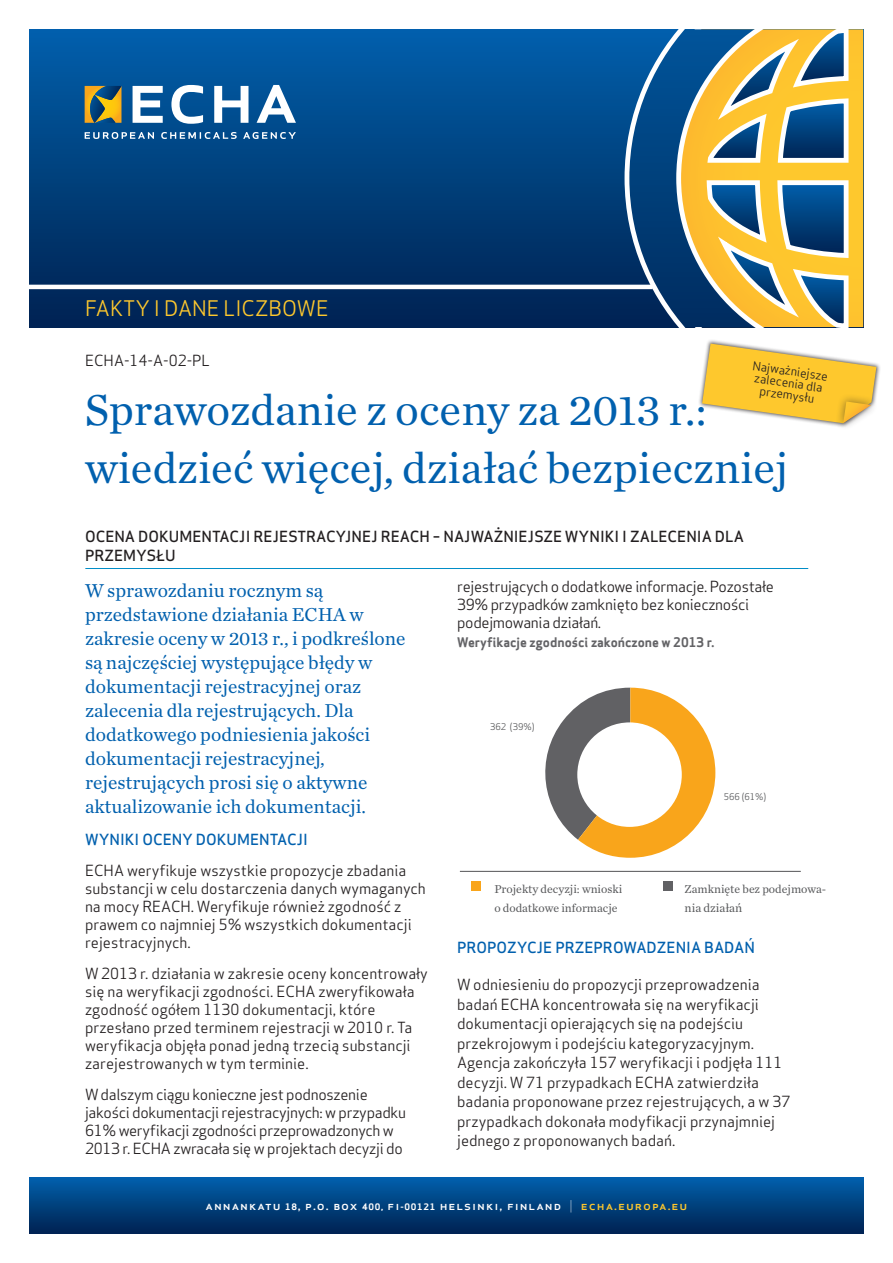
<style>
.page{position:relative;width:893px;height:1263px;background:#fff}
.page>*{position:absolute;margin:0;border:0;box-sizing:border-box;transform-origin:0 0}
.Main_Headline_Chroni{font:45px "Chronicle Text G1";color:#0160ae}
.subtitle_yellow{font:21px "Apex Sans";color:#fec82d}
.Leadtext_Chronicle_G{font:19.5px/24px "Chronicle Text G1";color:#0160ae}
.Bodytext_1{font:15px/18px "Apex Sans";color:#231f20}
.Bodytext_1-2{font:15px/18px "Apex Sans";letter-spacing:-.02em;color:#231f20}
.Headline_3_Black{font:500 15px/19.5px "Apex Sans";color:#231f20}
.Headline_2_CAPS_blue{font:500 15px "Apex Sans";color:#0160ae}
.Bullet_list_bodytext{font:700 12.9px "Apex Sans";color:#636366}
.t1{font:12.3px "Chronicle Text G1";color:#57585a}
.t2{font:500 12.15px "Apex Sans";letter-spacing:.075em;color:#fff;scale:1.08 1}
.t3{font:12px/19.5px "Chronicle Text G1";color:#57585a}
.Headline_3_Black-2{font:12px/12px "Apex Sans";color:#231f20;text-align:center}
.t4{font:9px "Apex Sans";color:#57585a}
.s1{font-weight:700;font-size:8.7px}
.s2{font-weight:700;font-size:8.25px}
.s3{font-weight:300}
.s4{color:#fec82d}
</style>
<div class="page">
<svg style="left:30px;top:1178px;width:833px;height:55px;background:#00407e"></svg>
<svg style="left:30px;top:29px;width:592px;height:298px;background:#00407c"></svg>
<svg style="left:622px;top:29px;width:241px;height:298px;background:#838c74"></svg>
<svg style="left:85px;top:132px;width:211px;height:7px"></svg>
<svg style="left:133px;top:85px;width:163px;height:39px"></svg>
<svg style="left:85px;top:86px;width:36px;height:37px"></svg>
<hr style="left:26px;top:285px;width:627px;height:4px;background:#fff">
<svg style="left:545px;top:688px;width:170px;height:170px"></svg>
<div style="left:577px;top:722px;width:105px;height:105px;background:#fff;border-radius:50%"></div>
<hr style="left:460px;top:871px;width:341px;height:1px;background:#57585a">
<div style="left:663px;top:881px;width:9px;height:9px;background:#616164"></div>
<div style="left:472px;top:881px;width:9px;height:9px;background:#f9a51b"></div>
<hr style="left:85px;top:568px;width:723px;height:1px;background:#008dc7">
<div style="left:698px;top:339px;width:182px;height:89px;background:#231f20;opacity:.75"></div>
<div style="left:835px;top:393px;width:44px;height:38px;background:#231f20;opacity:.5"></div>
<svg style="left:702px;top:344px;width:174px;height:79px"></svg>
<p class="subtitle_yellow" style="left:85px;top:291px;width:245px">FAKTY I DANE LICZBOWE</p>
<p class="Bodytext_1" style="left:85px;top:350px;width:126px">ECHA-14-A-02-PL</p>
<p class="Headline_3_Black-2" style="left:754px;top:358px;width:77px;rotate:8deg">Najważniejsze zalecenia dla przemysłu</p>
<p class="Main_Headline_Chroni" style="left:85px;top:375px;width:623px">Sprawozdanie z oceny za 2013 r.:</p>
<p class="Main_Headline_Chroni" style="left:85px;top:434px;width:705px">wiedzieć więcej, działać bezpieczniej</p>
<p class="Headline_3_Black" style="left:85px;top:524px;width:660px">OCENA DOKUMENTACJI REJESTRACYJNEJ REACH – NAJWAŻNIEJSZE WYNIKI I ZALECENIA DLA<br>PRZEMYSŁU</p>
<p class="Leadtext_Chronicle_G" style="left:85px;top:577px;width:322px">W sprawozdaniu rocznym są przedstawione działania ECHA w zakresie oceny w 2013 r., i podkreślone są najczęściej występujące błędy w dokumentacji rejestracyjnej oraz zalecenia dla rejestrujących. Dla dodatkowego podniesienia jakości dokumentacji rejestracyjnej, rejestrujących prosi się o aktywne aktualizowanie ich dokumentacji.</p>
<p class="Headline_2_CAPS_blue" style="left:85px;top:827px;width:225px">WYNIKI OCENY DOKUMENTACJI</p>
<p class="Bodytext_1" style="left:85px;top:860px;width:342px">ECHA weryfikuje wszystkie propozycje zbadania substancji w celu dostarczenia danych wymaganych na mocy REACH. Weryfikuje również zgodność z prawem co najmniej 5% wszystkich dokumentacji rejestracyjnych.</p>
<p class="Bodytext_1" style="left:85px;top:963px;width:344px">W 2013 r. działania w zakresie oceny koncentrowały się na weryfikacji zgodności. ECHA zweryfikowała zgodność ogółem 1130 dokumentacji, które przesłano przed terminem rejestracji w 2010 r. Ta weryfikacja objęła ponad jedną trzecią substancji zarejestrowanych w tym terminie.</p>
<p class="Bodytext_1-2" style="left:85px;top:1084px;width:323px">W dalszym ciągu konieczne jest podnoszenie jakości dokumentacji rejestracyjnych: w przypadku 61% weryfikacji zgodności przeprowadzonych w 2013 r. ECHA zwracała się w projektach decyzji do</p>
<p class="Bodytext_1-2" style="left:457px;top:576px;width:318px">rejestrujących o dodatkowe informacje. Pozostałe<br>39% przypadków zamknięto bez konieczności podejmowania działań.</p>
<p class="Bullet_list_bodytext" style="left:457px;top:634px;width:259px">Weryfikacje zgodności zakończone w 2013 r.</p>
<p class="t4" style="left:490px;top:719px;width:46px">362 (39%)</p>
<p class="t3" style="left:494px;top:878px;width:129px">Projekty decyzji: wnioski o dodatkowe informacje</p>
<p class="t4" style="left:724px;top:790px;width:44px">566 (61%)</p>
<p class="t3" style="left:685px;top:878px;width:143px">Zamknięte bez podejmowa-</p>
<p class="t1" style="left:685px;top:899px;width:59px">nia działań</p>
<p class="Headline_2_CAPS_blue" style="left:457px;top:934px;width:299px">PROPOZYCJE PRZEPROWADZENIA BADAŃ</p>
<p class="Bodytext_1" style="left:457px;top:973px;width:335px;line-height:19.5px">W odniesieniu do propozycji przeprowadzenia badań ECHA koncentrowała się na weryfikacji dokumentacji opierających się na podejściu przekrojowym i podejściu kategoryzacyjnym.<br>Agencja zakończyła 157 weryfikacji i podjęła 111 decyzji. W 71 przypadkach ECHA zatwierdziła badania proponowane przez rejestrujących, a w 37 przypadkach dokonała modyfikacji przynajmniej jednego z proponowanych badań.</p>
<p class="t2" style="left:206px;top:1195px;width:448px">annankatu <span class="s1">18</span>, p.o. box <span class="s1">400,</span> fi<span class="s2">-</span><span class="s1">00121</span> helsinki, finland <span class="s3">|</span> <span class="s4">echa.europa.eu</span></p>
</div>
